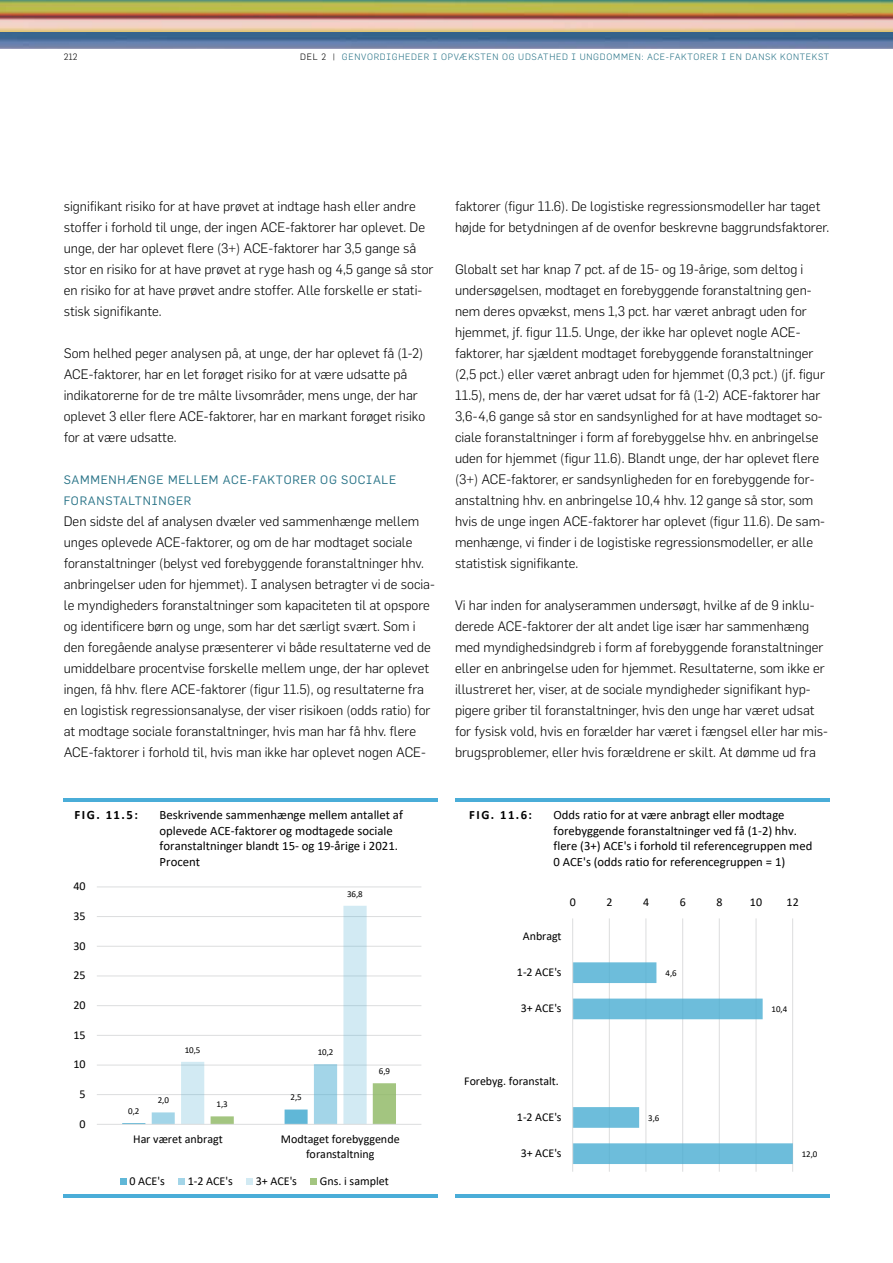
<style>
.page{position:relative;width:893px;height:1263px;background:#fff}
.page>*{position:absolute;margin:0;border:0;box-sizing:border-box;transform-origin:0 0}
.Brød_med_luft{font:300 13.5px/21px "Flama";color:#000}
.t1{font:12.75px/15.6px "Calibri";letter-spacing:-.005em;color:#000}
.t2{font:700 12.75px "Calibri";color:#000}
.t3{font:12.6px/15.5px "Calibri";letter-spacing:-.005em;color:#000}
.t4{font:700 12.6px "Calibri";color:#000}
.t5{font:12px/14.7px "Calibri";letter-spacing:-.005em;color:#000;text-align:center}
.Rubrik2{font:12px/21px "Flama";letter-spacing:.06em;color:#287387}
.t6{font:300 9px "Flama";letter-spacing:.08em;color:#287387}
.t7{font:9px "Calibri";color:#000}
.t8{font:300 9px "Flama";color:#000}
.t9{font:8.85px "Calibri";color:#000}
.s1{color:#000}
</style>
<div class="page">
<img style="left:0;top:0;width:893px;height:48px">
<hr style="left:609px;top:918px;width:1px;height:254px;background:#dcddde">
<hr style="left:646px;top:918px;width:1px;height:254px;background:#dcddde">
<hr style="left:682px;top:918px;width:1px;height:254px;background:#dcddde">
<hr style="left:719px;top:918px;width:1px;height:254px;background:#dcddde">
<hr style="left:756px;top:918px;width:1px;height:254px;background:#dcddde">
<hr style="left:792px;top:918px;width:1px;height:254px;background:#dcddde">
<svg style="left:573px;top:962px;width:220px;height:202px"></svg>
<hr style="left:572px;top:918px;width:1px;height:254px;background:#dcddde">
<hr style="left:97px;top:1094px;width:324px;height:1px;background:#dcddde">
<hr style="left:97px;top:1065px;width:324px;height:1px;background:#dcddde">
<hr style="left:97px;top:1035px;width:324px;height:1px;background:#dcddde">
<hr style="left:97px;top:1005px;width:324px;height:1px;background:#dcddde">
<hr style="left:97px;top:976px;width:324px;height:1px;background:#dcddde">
<hr style="left:97px;top:946px;width:324px;height:1px;background:#dcddde">
<hr style="left:97px;top:916px;width:324px;height:1px;background:#dcddde">
<hr style="left:97px;top:887px;width:324px;height:1px;background:#dcddde">
<svg style="left:122px;top:906px;width:274px;height:218px"></svg>
<hr style="left:97px;top:1124px;width:324px;height:1px;background:#dcddde">
<div style="left:120px;top:1178px;width:7px;height:6px;background:#60b7d7"></div>
<div style="left:178px;top:1178px;width:7px;height:6px;background:#a3d5e8"></div>
<div style="left:246px;top:1178px;width:7px;height:6px;background:#d2eaf3"></div>
<svg style="left:311px;top:1178px;width:6px;height:6px"></svg>
<hr style="left:455px;top:799px;width:374px;height:3px;background:#4aadd8">
<hr style="left:64px;top:799px;width:374px;height:3px;background:#4aadd8">
<hr style="left:455px;top:1195px;width:374px;height:3px;background:#4aadd8">
<hr style="left:64px;top:1195px;width:374px;height:3px;background:#4aadd8">
<p class="t8" style="left:64px;top:52px;width:15px">212</p>
<p class="t6" style="left:300px;top:52px;width:531px"><span class="s1">DEL 2 |</span> GENVORDIGHEDER I OPVÆKSTEN OG UDSATHED I UNGDOMMEN: ACE-FAKTORER I EN DANSK KONTEKST</p>
<p class="Brød_med_luft" style="left:64px;top:195px;width:371px">signifikant risiko for at have prøvet at indtage hash eller andre stoffer i forhold til unge, der ingen ACE-faktorer har oplevet. De unge, der har oplevet flere (3+) ACE-faktorer har 3,5 gange så stor en risiko for at have prøvet at ryge hash og 4,5 gange så stor en risiko for at have prøvet andre stoffer. Alle forskelle er stati&shy;stisk signifikante.</p>
<p class="Brød_med_luft" style="left:64px;top:342px;width:363px">Som helhed peger analysen på, at unge, der har oplevet få (1-2)<br>ACE-faktorer, har en let forøget risiko for at være udsatte på indikatorerne for de tre målte livsområder, mens unge, der har oplevet 3 eller flere ACE-faktorer, har en markant forøget risiko for at være udsatte.</p>
<h4 class="Rubrik2" style="left:64px;top:469px;width:334px">SAMMENHÆNGE MELLEM ACE-FAKTORER OG SOCIALE<br>FORANSTALTNINGER</h4>
<p class="Brød_med_luft" style="left:64px;top:510px;width:373px">Den sidste del af analysen dvæler ved sammenhænge mellem unges oplevede ACE-faktorer, og om de har modtaget sociale foranstaltninger (belyst ved forebyggende foranstaltninger hhv. anbringelser uden for hjemmet). I analysen betragter vi de socia&shy;le myndigheders foranstaltninger som kapaciteten til at opspore og identificere børn og unge, som har det særligt svært. Som i den foregående analyse præsenterer vi både resultaterne ved de umiddelbare procentvise forskelle mellem unge, der har oplevet ingen, få hhv. flere ACE-faktorer (figur 11.5), og resultaterne fra en logistisk regressionsanalyse, der viser risikoen (odds ratio) for at modtage sociale foranstaltninger, hvis man har få hhv. flere ACE-faktorer i forhold til, hvis man ikke har oplevet nogen ACE-</p>
<p class="t2" style="left:75px;top:806px;width:65px">FIG. 11.5:</p>
<p class="t1" style="left:160px;top:807px;width:245px">Beskrivende sammenhænge mellem antallet af oplevede ACE-faktorer og modtagede sociale foranstaltninger blandt 15- og 19-årige i 2021.<br>Procent</p>
<p class="t5" style="left:74px;top:879px;width:14px">40</p>
<p class="t5" style="left:74px;top:908px;width:14px">35</p>
<p class="t5" style="left:74px;top:938px;width:14px">30</p>
<p class="t5" style="left:74px;top:968px;width:14px">25</p>
<p class="t5" style="left:74px;top:997px;width:14px">20</p>
<p class="t5" style="left:74px;top:1027px;width:14px">15</p>
<p class="t5" style="left:74px;top:1057px;width:14px">10</p>
<p class="t5" style="left:80px;top:1086px;width:8px">5</p>
<p class="t5" style="left:80px;top:1116px;width:8px">0</p>
<p class="t7" style="left:347px;top:887px;width:17px">36,8</p>
<p class="t7" style="left:128px;top:1105px;width:13px">0,2</p>
<p class="t7" style="left:158px;top:1094px;width:13px">2,0</p>
<p class="t7" style="left:185px;top:1043px;width:17px">10,5</p>
<p class="t7" style="left:318px;top:1046px;width:17px">10,2</p>
<p class="t7" style="left:217px;top:1098px;width:13px">1,3</p>
<p class="t7" style="left:291px;top:1091px;width:13px">2,5</p>
<p class="t7" style="left:379px;top:1065px;width:13px">6,9</p>
<p class="t5" style="left:133px;top:1132px;width:91px">Har været anbragt</p>
<p class="t5" style="left:281px;top:1132px;width:120px">Modtaget forebyggende foranstaltning</p>
<p class="t5" style="left:129px;top:1173px;width:37px">0 ACE's</p>
<p class="t5" style="left:188px;top:1173px;width:47px">1-2 ACE's</p>
<p class="t5" style="left:256px;top:1173px;width:43px">3+ ACE's</p>
<p class="t5" style="left:320px;top:1173px;width:70px">Gns. i samplet</p>
<p class="Brød_med_luft" style="left:455px;top:195px;width:376px">faktorer (figur 11.6). De logistiske regressionsmodeller har taget højde for betydningen af de ovenfor beskrevne baggrundsfaktorer.</p>
<p class="Brød_med_luft" style="left:455px;top:258px;width:371px">Globalt set har knap 7 pct. af de 15- og 19-årige, som deltog i undersøgelsen, modtaget en forebyggende foranstaltning gen&shy;nem deres opvækst, mens 1,3 pct. har været anbragt uden for hjemmet, jf. figur 11.5. Unge, der ikke har oplevet nogle ACE&shy;faktorer, har sjældent modtaget forebyggende foranstaltninger (2,5 pct.) eller været anbragt uden for hjemmet (0,3 pct.) (jf. figur 11.5), mens de, der har været udsat for få (1-2) ACE-faktorer har 3,6-4,6 gange så stor en sandsynlighed for at have modtaget so&shy;ciale foranstaltninger i form af forebyggelse hhv. en anbringelse uden for hjemmet (figur 11.6). Blandt unge, der har oplevet flere (3+) ACE-faktorer, er sandsynligheden for en forebyggende for&shy;anstaltning hhv. en anbringelse 10,4 hhv. 12 gange så stor, som hvis de unge ingen ACE-faktorer har oplevet (figur 11.6). De sam&shy;menhænge, vi finder i de logistiske regressionsmodeller, er alle statistisk signifikante.</p>
<p class="Brød_med_luft" style="left:455px;top:594px;width:374px">Vi har inden for analyserammen undersøgt, hvilke af de 9 inklu&shy;derede ACE-faktorer der alt andet lige især har sammenhæng med myndighedsindgreb i form af forebyggende foranstaltninger eller en anbringelse uden for hjemmet. Resultaterne, som ikke er illustreret her, viser, at de sociale myndigheder signifikant hyp&shy;pigere griber til foranstaltninger, hvis den unge har været udsat for fysisk vold, hvis en forælder har været i fængsel eller har mis&shy;brugsproblemer, eller hvis forældrene er skilt. At dømme ud fra</p>
<p class="t4" style="left:469px;top:806px;width:64px">FIG. 11.6:</p>
<p class="t3" style="left:554px;top:807px;width:260px">Odds ratio for at være anbragt eller modtage forebyggende foranstaltninger ved få (1-2) hhv. flere (3+) ACE's i forhold til referencegruppen med 0 ACE's (odds ratio for referencegruppen = 1)</p>
<p class="t5" style="left:570px;top:895px;width:8px">0</p>
<p class="t5" style="left:606px;top:895px;width:8px">2</p>
<p class="t5" style="left:643px;top:895px;width:8px">4</p>
<p class="t5" style="left:680px;top:895px;width:8px">6</p>
<p class="t5" style="left:716px;top:895px;width:8px">8</p>
<p class="t5" style="left:750px;top:895px;width:14px">10</p>
<p class="t5" style="left:787px;top:895px;width:14px">12</p>
<p class="t5" style="left:523px;top:928px;width:40px">Anbragt</p>
<p class="t5" style="left:517px;top:964px;width:46px">1-2 ACE's</p>
<p class="t5" style="left:521px;top:1000px;width:42px">3+ ACE's</p>
<p class="t9" style="left:666px;top:967px;width:13px">4,6</p>
<p class="t9" style="left:772px;top:1003px;width:17px">10,4</p>
<p class="t5" style="left:464px;top:1073px;width:96px">Forebyg. foranstalt.</p>
<p class="t5" style="left:517px;top:1109px;width:46px">1-2 ACE's</p>
<p class="t5" style="left:521px;top:1145px;width:42px">3+ ACE's</p>
<p class="t9" style="left:648px;top:1111px;width:13px">3,6</p>
<p class="t9" style="left:802px;top:1148px;width:17px">12,0</p>
</div>
